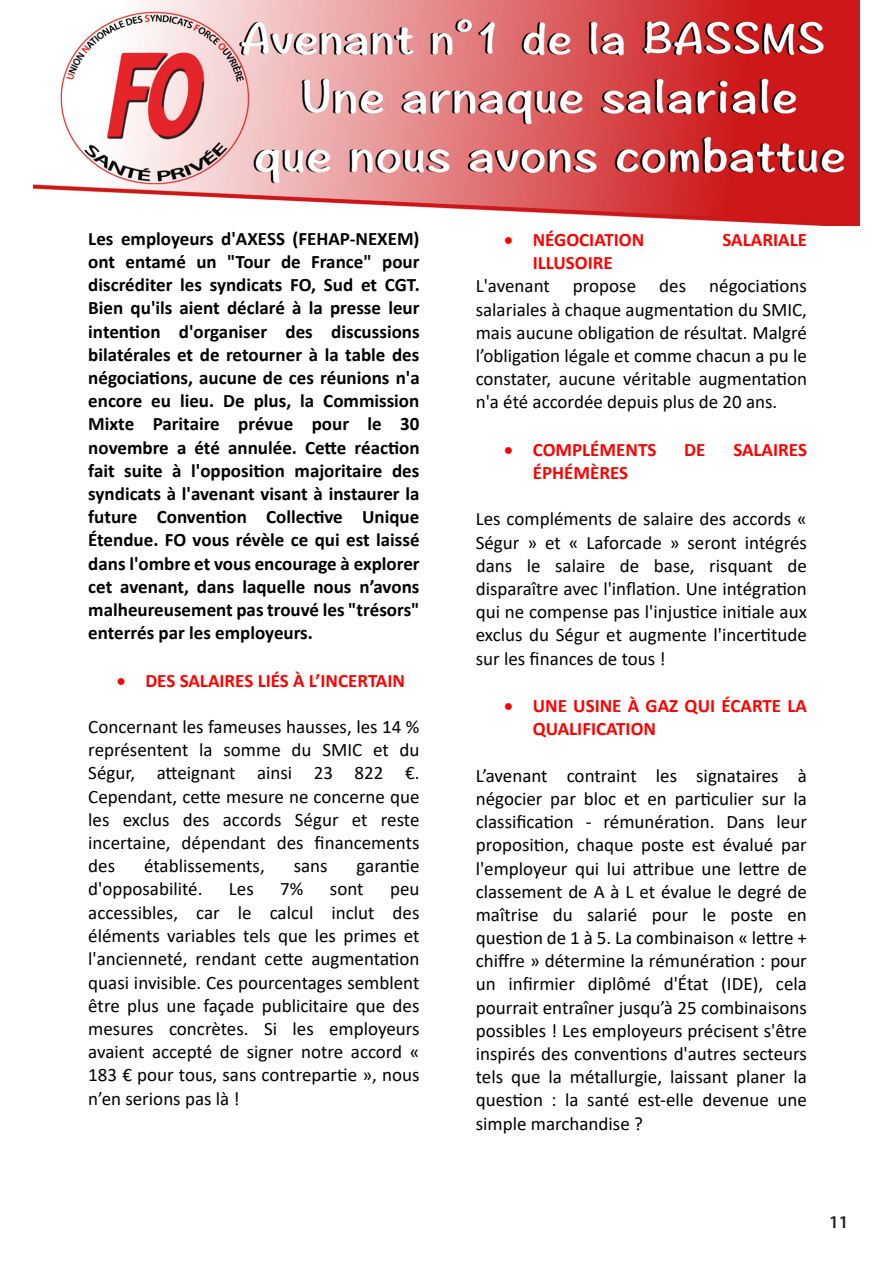
<style>
.page{position:relative;width:893px;height:1263px;background:#fff}
.page>*{position:absolute;margin:0;border:0;box-sizing:border-box;transform-origin:0 0}
.t1{font:19.05px/23.2px "Calibri";color:#000;text-align:justify}
.t2{font:700 19.05px/23.2px "Calibri";color:#000;text-align:justify}
.t3{font:700 19.05px/23.2px "Calibri";color:#f00}
.t4{font:600 18px "Myriad Pro";color:#231f20}
.s1{font-weight:700;color:#f00}
</style>
<div class="page">
<img style="left:33px;top:0;width:827px;height:226px">
<p class="t2" style="left:88px;top:227px;width:333px">Les employeurs d'AXESS (FEHAP-NEXEM) ont entamé un "Tour de France" pour discréditer les syndicats FO, Sud et CGT.<br>Bien qu'ils aient déclaré à la presse leur intenJon d'organiser des discussions bilatérales et de retourner à la table des négociaJons, aucune de ces réunions n'a encore eu lieu. De plus, la Commission Mixte Paritaire prévue pour le 30 novembre a été annulée. CeRe réacJon fait suite à l'opposiJon majoritaire des syndicats à l'avenant visant à instaurer la future ConvenJon CollecJve Unique Étendue. FO vous révèle ce qui est laissé dans l'ombre et vous encourage à explorer cet avenant, dans laquelle nous n’avons malheureusement pas trouvé les "trésors" enterrés par les employeurs.</p>
<p class="t3" style="left:117px;top:668px;width:290px">• DES SALAIRES LIÉS À L’INCERTAIN</p>
<p class="t1" style="left:88px;top:715px;width:333px">Concernant les fameuses hausses, les 14 % représentent la somme du SMIC et du Ségur, a;eignant ainsi 23 822 €.<br>Cependant, ce;e mesure ne concerne que les exclus des accords Ségur et reste incertaine, dépendant des financements des</p>
<p class="t1" style="left:144px;top:854px;width:122px">établissements,</p>
<p class="t1" style="left:294px;top:854px;width:35px">sans</p>
<p class="t1" style="left:357px;top:854px;width:64px">garanFe</p>
<p class="t1" style="left:88px;top:877px;width:116px">d'opposabilité.</p>
<p class="t1" style="left:229px;top:877px;width:26px">Les</p>
<p class="t1" style="left:280px;top:877px;width:25px">7%</p>
<p class="t1" style="left:330px;top:877px;width:35px">sont</p>
<p class="t1" style="left:88px;top:877px;width:333px;text-indent:302px">peu accessibles, car le calcul inclut des éléments variables tels que les primes et l'ancienneté, rendant ce;e augmentaFon quasi invisible. Ces pourcentages semblent être plus une façade publicitaire que des mesures concrètes. Si les employeurs avaient accepté de signer notre accord « 183 € pour tous, sans contreparFe », nous n’en serions pas là !</p>
<p class="t3" style="left:504px;top:228px;width:142px">• NÉGOCIATION</p>
<p class="t3" style="left:723px;top:228px;width:86px">SALARIALE</p>
<p class="t1" style="left:476px;top:251px;width:333px;text-align:left;text-indent:57px"><span class="s1">ILLUSOIRE<br></span>L'avenant propose des négociaFons salariales à chaque augmentaFon du SMIC, mais aucune obligaFon de résultat. Malgré l’obligaFon légale et comme chacun a pu le constater, aucune véritable augmentaFon n'a été accordée depuis plus de 20 ans.</p>
<p class="t3" style="left:504px;top:438px;width:154px">• COMPLÉMENTS</p>
<p class="t3" style="left:684px;top:438px;width:23px">DE</p>
<p class="t3" style="left:733px;top:438px;width:75px">SALAIRES</p>
<p class="t3" style="left:533px;top:461px;width:97px">ÉPHÉMÈRES</p>
<p class="t1" style="left:476px;top:507px;width:333px">Les compléments de salaire des accords « Ségur » et « Laforcade » seront intégrés dans le salaire de base, risquant de disparaître avec l'inflaFon. Une intégraFon qui ne compense pas l'injusFce iniFale aux exclus du Ségur et augmente l'incerFtude sur les finances de tous !</p>
<p class="t3" style="left:533px;top:694px;width:276px;text-indent:-29px">• UNE USINE À GAZ QUI ÉCARTE LA<br>QUALIFICATION</p>
<p class="t1" style="left:476px;top:763px;width:333px">L’avenant contraint les signataires à négocier par bloc et en parFculier sur la classificaFon - rémunéraFon. Dans leur proposiFon, chaque poste est évalué par l'employeur qui lui a;ribue une le;re de classement de A à L et évalue le degré de maîtrise du salarié pour le poste en quesFon de 1 à 5. La combinaison « le;re + chiffre » détermine la rémunéraFon : pour un infirmier diplômé d'État (IDE), cela pourrait entraîner jusqu’à 25 combinaisons possibles ! Les employeurs précisent s'être inspirés des convenFons d'autres secteurs tels que la métallurgie, laissant planer la quesFon : la santé est-elle devenue une simple marchandise ?</p>
<p class="t4" style="left:829px;top:1210px;width:21px">11</p>
</div>
